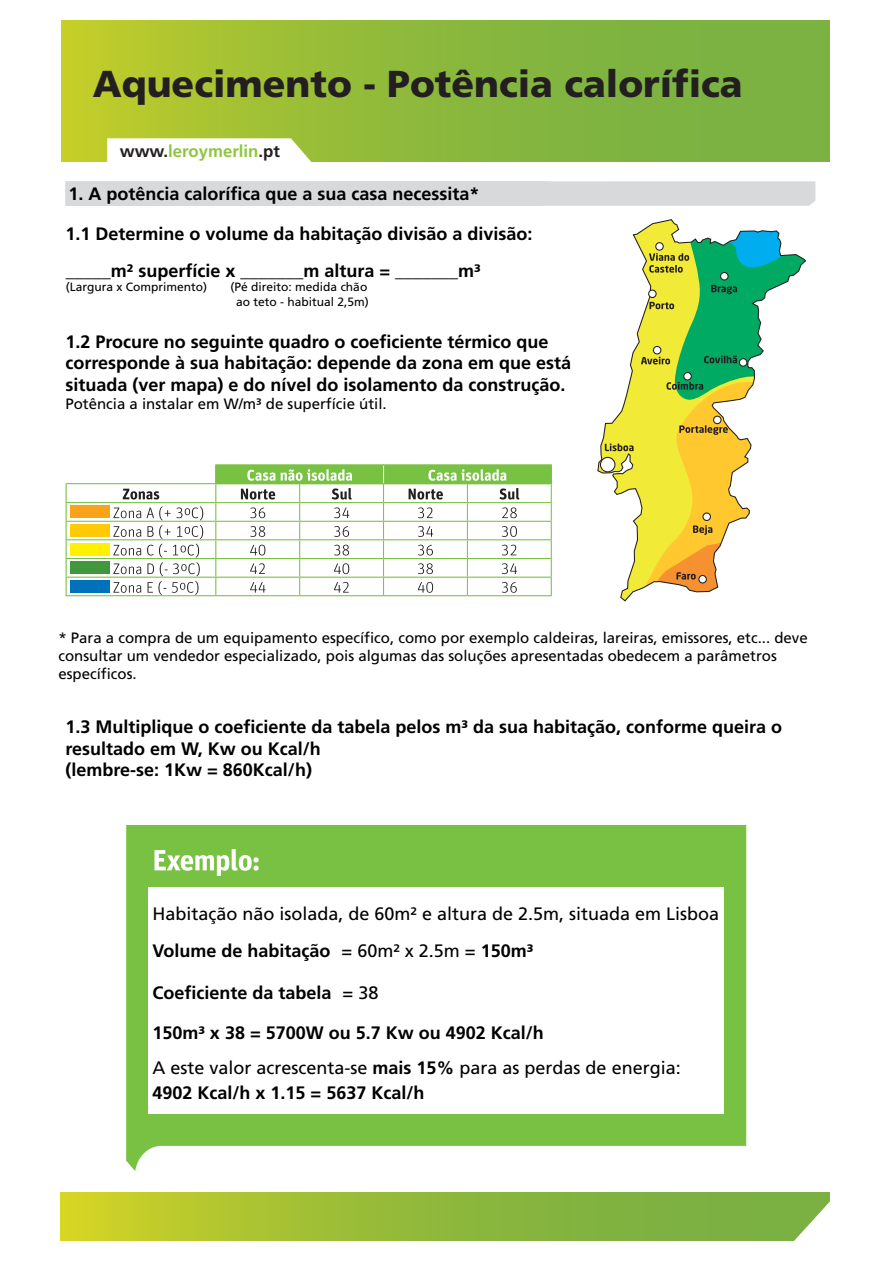
<style>
.page{position:relative;width:893px;height:1263px;background:#fff}
.page>*{position:absolute;margin:0;border:0;box-sizing:border-box;transform-origin:0 0}
.t1{font:900 37.5px "Frutiger";color:#231f20}
.t2{font:700 18px/21.6px "Frutiger";color:#000}
.t3{font:18px/37.2px "Frutiger";color:#000}
.t4{font:700 16.8px "Frutiger";color:#8dc63f}
.t5{font:15px/18px "Frutiger";color:#000}
.t6{font:12px/14.4px "Frutiger";color:#000;text-align:center}
.s1{color:#231f20}
.s2{font-weight:700}
.s3{font-weight:400}
</style>
<div class="page">
<svg style="left:126px;top:825px;width:620px;height:346px;fill:#79c142"></svg>
<svg style="left:154px;top:849px;width:105px;height:27px"></svg>
<div style="left:148px;top:887px;width:576px;height:226px;background:#fff"></div>
<div style="left:65px;top:181px;width:750px;height:25px;background:#d8d9db"></div>
<svg style="left:597px;top:219px;width:210px;height:383px"></svg>
<div style="left:600px;top:457px;width:15px;height:15px;background:#fff;border-radius:50%"></div>
<div style="left:600px;top:457px;width:15px;height:15px;border:1px solid #231f20;border-radius:50%"></div>
<svg style="left:605px;top:443px;width:29px;height:8px"></svg>
<svg style="left:641px;top:220px;width:164px;height:381px"></svg>
<hr style="left:66px;top:483px;width:150px;height:1px;background:#79c142">
<hr style="left:66px;top:502px;width:150px;height:1px;background:#79c142">
<svg style="left:66px;top:484px;width:1px;height:111px"></svg>
<hr style="left:66px;top:521px;width:150px;height:1px;background:#79c142">
<hr style="left:66px;top:539px;width:150px;height:1px;background:#79c142">
<hr style="left:66px;top:558px;width:150px;height:1px;background:#79c142">
<hr style="left:66px;top:577px;width:150px;height:1px;background:#79c142">
<hr style="left:66px;top:595px;width:150px;height:1px;background:#79c142">
<hr style="left:216px;top:595px;width:84px;height:1px;background:#79c142">
<hr style="left:300px;top:595px;width:84px;height:1px;background:#79c142">
<hr style="left:384px;top:595px;width:83px;height:1px;background:#79c142">
<hr style="left:467px;top:595px;width:85px;height:1px;background:#79c142">
<div style="left:70px;top:506px;width:39px;height:12px;background:#f9a31a"></div>
<div style="left:70px;top:524px;width:39px;height:13px;background:#ffca05"></div>
<div style="left:70px;top:543px;width:39px;height:12px;background:#fff100"></div>
<div style="left:70px;top:562px;width:39px;height:12px;background:#3f993c"></div>
<div style="left:70px;top:580px;width:39px;height:13px;background:#0071bb"></div>
<svg style="left:113px;top:464px;width:439px;height:131px"></svg>
<div style="left:61px;top:21px;width:768px;height:140px;background:linear-gradient(to right,#b7c92d,#6dad47)"></div>
<svg style="left:107px;top:138px;width:206px;height:24px"></svg>
<svg style="left:60px;top:1193px;width:769px;height:47px;background:#99bc38"></svg>
<svg style="left:789px;top:1198px;width:41px;height:43px"></svg>
<h1 class="t1" style="left:93px;top:61px;width:651px">Aquecimento - Potência calorífica</h1>
<p class="t4" style="left:120px;top:142px;width:162px"><span class="s1">www.</span>leroymerlin<span class="s1">.pt</span></p>
<p class="t2" style="left:68px;top:182px;width:413px">1. A potência calorífica que a sua casa necessita*</p>
<p class="t2" style="left:65px;top:223px;width:469px">1.1 Determine o volume da habitação divisão a divisão:</p>
<p class="t2" style="left:66px;top:260px;width:416px">_____m² superfície x _______m altura = _______m³</p>
<p class="t6" style="left:66px;top:280px;width:143px">(Largura x Comprimento)</p>
<p class="t6" style="left:231px;top:280px;width:140px">(Pé direito: medida chão ao teto - habitual 2,5m)</p>
<p class="t2" style="left:65px;top:331px;width:507px">1.2 Procure no seguinte quadro o coeficiente térmico que corresponde à sua habitação: depende da zona em que está situada (ver mapa) e do nível do isolamento da construção.</p>
<p class="t5" style="left:65px;top:395px;width:323px">Potência a instalar em W/m³ de superfície útil.</p>
<p class="t5" style="left:58px;top:629px;width:751px">* Para a compra de um equipamento específico, como por exemplo caldeiras, lareiras, emissores, etc... deve consultar um vendedor especializado, pois algumas das soluções apresentadas obedecem a parâmetros específicos.</p>
<p class="t2" style="left:65px;top:716px;width:718px">1.3 Multiplique o coeficiente da tabela pelos m³ da sua habitação, conforme queira o resultado em W, Kw ou Kcal/h<br>(lembre-se: 1Kw = 860Kcal/h)</p>
<p class="t3" style="left:152px;top:895px;width:568px">Habitação não isolada, de 60m² e altura de 2.5m, situada em Lisboa<br><span class="s2">Volume de habitação</span> = 60m² x 2.5m = <span class="s2">150m³</span></p>
<p class="t2" style="left:152px;top:981px;width:227px">Coeficiente da tabela <span class="s3">= 38</span></p>
<p class="t2" style="left:152px;top:1021px;width:393px">150m³ x 38 = 5700W ou 5.7 Kw ou 4902 Kcal/h</p>
<p class="t3" style="left:152px;top:1056px;width:530px;line-height:24.6px">A este valor acrescenta-se <span class="s2">mais 15%</span> para as perdas de energia:<br><span class="s2">4902 Kcal/h x 1.15 = 5637 Kcal/h</span></p>
</div>
